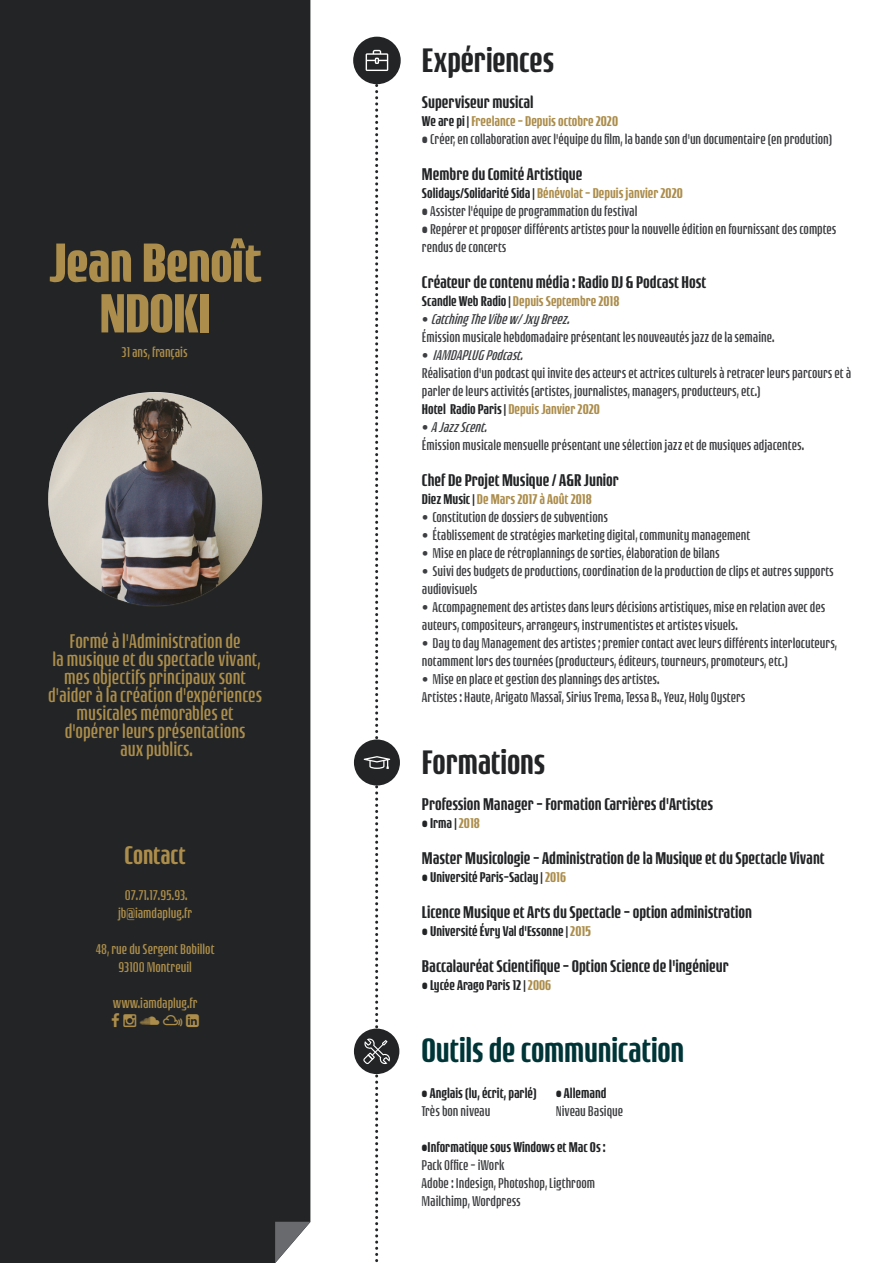
<style>
.page{position:relative;width:893px;height:1263px;background:#fff}
.page>*{position:absolute;margin:0;border:0;box-sizing:border-box;transform-origin:0 0}
.t1{font:700 58.35px/50.7px "Rogue Sans Cond";letter-spacing:-.01em;color:#ac8d4b;text-align:center}
.t2{font:500 36px "Rogue Sans Cond";letter-spacing:-.005em;color:#003537}
.t3{font:500 36px "Rogue Sans Cond";letter-spacing:-.005em;color:#222426}
.t4{font:500 27px "Rogue Sans Cond";color:#ac8d4b}
.t5{font:300 21px/18px "Rogue Sans Cond";color:#ac8d4b;text-align:center}
.t6{font:500 18px "Rogue Sans Cond";color:#222426}
.t7{font:300 15px/18px "Rogue Sans Cond";color:#3d3e41}
.t8{font:500 15px/18px "Rogue Sans Cond";color:#222426}
.t9{font:300 15px/18px "Rogue Sans Cond";color:#ac8d4b;text-align:center}
.t10{font:500 15px "Rogue Sans Cond";color:#ac8d4b}
.t11{font:500 15px "Rogue Sans Cond";color:#ac8d4c}
.s1{color:#222426}
.s2{font-family:"PT Sans";font-weight:700}
.s3{font-style:italic}
.s4{font-weight:500;color:#222426}
.s5{font-weight:500;color:#ac8d4c}
.s6{font-weight:300}
.s7{color:#ac8d4b}
.s8{font-weight:300;color:#3d3e41}
</style>
<div class="page">
<div style="left:0;top:0;width:310px;height:1263px;background:#222425"></div>
<svg style="left:275px;top:1222px;width:35px;height:41px"></svg>
<div style="left:48px;top:826px;width:214px;height:202px;background:#222425"></div>
<div style="left:48px;top:614px;width:214px;height:142px;background:#222425"></div>
<svg style="left:48px;top:393px;width:214px;height:214px;background:#9a928c"></svg>
<div style="left:354px;top:1028px;width:45px;height:46px;background:#222426;border-radius:50%"></div>
<div style="left:354px;top:739px;width:46px;height:46px;background:#222425;border-radius:50%"></div>
<svg style="left:363px;top:79px;width:27px;height:1184px"></svg>
<div style="left:354px;top:37px;width:46px;height:46px;background:#222425;border-radius:50%"></div>
<div style="left:353px;top:37px;width:48px;height:47px;border:2px solid #222426;border-radius:50%"></div>
<svg style="left:366px;top:50px;width:22px;height:21px"></svg>
<h1 class="t1" style="left:50px;top:236px;width:213px">Jean Benoît<br>NDOKI</h1>
<p class="t9" style="left:122px;top:343px;width:68px">31 ans, français</p>
<h3 class="t5" style="left:48px;top:632px;width:216px">Formé à l'Administration de<br>la musique et du spectacle vivant, mes objectifs principaux sont d'aider à la création d'expériences musicales mémorables et d'opérer leurs présentations<br>aux publics.</h3>
<h3 class="t4" style="left:125px;top:840px;width:63px">Contact</h3>
<p class="t9" style="left:118px;top:886px;width:76px">07.71.17.95.93. jb@iamdaplug.fr</p>
<p class="t9" style="left:96px;top:940px;width:120px">48, rue du Sergent Bobillot<br>93100 Montreuil</p>
<p class="t9" style="left:113px;top:994px;width:86px">www.iamdaplug.fr</p>
<h2 class="t3" style="left:422px;top:40px;width:134px">Expériences</h2>
<p class="t6" style="left:422px;top:92px;width:113px">Superviseur musical</p>
<p class="t10" style="left:422px;top:113px;width:198px"><span class="s1">We are pi |</span> Freelance - Depuis octobre 2020</p>
<p class="t7" style="left:422px;top:130px;width:412px">• Créer, en collaboration avec l'équipe du film, la bande son d'un documentaire (en prodution)</p>
<p class="t6" style="left:422px;top:164px;width:162px">Membre du Comité Artistique</p>
<p class="t10" style="left:422px;top:185px;width:262px"><span class="s1">Solidays/Solidarité Sida |</span> Bénévolat - Depuis janvier 2020</p>
<p class="t7" style="left:422px;top:202px;width:217px">• Assister l'équipe de programmation du festival</p>
<p class="t7" style="left:422px;top:220px;width:416px">• Repérer et proposer différents artistes pour la nouvelle édition en fournissant des comptes rendus de concerts</p>
<p class="t6" style="left:422px;top:272px;width:286px">Créateur de contenu média : Radio DJ &amp; Podcast Host</p>
<p class="t11" style="left:422px;top:293px;width:199px"><span class="s1">Scandle Web Radio |</span> Depuis Septembre 2018</p>
<p class="t7" style="left:422px;top:310px;width:354px"><span class="s2">•</span> <span class="s3">CatchingTheVibew/JxyBreez.<br></span>Émission musicale hebdomadaire présentant les nouveautés jazz de la semaine.</p>
<p class="t7" style="left:422px;top:346px;width:431px"><span class="s2">•</span> <span class="s3">IAMDAPLUGPodcast.<br></span>Réalisation d'un podcast qui invite des acteurs et actrices culturels à retracer leurs parcours et à parler de leurs activités (artistes, journalistes, managers, producteurs, etc.)<br><span class="s4">Hotel Radio Paris |</span> <span class="s5">Depuis Janvier 2020</span></p>
<p class="t7" style="left:422px;top:418px;width:384px"><span class="s2">•</span> <span class="s3">AJazzScent.<br></span>Émission musicale mensuelle présentant une sélection jazz et de musiques adjacentes.</p>
<p class="t6" style="left:422px;top:470px;width:199px">Chef De Projet Musique / A&amp;R Junior</p>
<p class="t11" style="left:422px;top:491px;width:171px"><span class="s1">Diez Music |</span> De Mars 2017 à Août 2018</p>
<p class="t7" style="left:422px;top:508px;width:188px"><span class="s2">•</span> Constitution de dossiers de subventions</p>
<p class="t7" style="left:422px;top:526px;width:330px"><span class="s2">•</span> Établissement de stratégies marketing digital, community management</p>
<p class="t7" style="left:422px;top:544px;width:299px"><span class="s2">•</span> Mise en place de rétroplannings de sorties, élaboration de bilans</p>
<p class="t7" style="left:422px;top:562px;width:413px"><span class="s2">•</span> Suivi des budgets de productions, coordination de la production de clips et autres supports audiovisuels</p>
<p class="t7" style="left:422px;top:598px;width:405px"><span class="s2">•</span> Accompagnement des artistes dans leurs décisions artistiques, mise en relation avec des auteurs, compositeurs, arrangeurs, instrumentistes et artistes visuels.</p>
<p class="t7" style="left:422px;top:634px;width:417px"><span class="s2">•</span> Day to day Management des artistes ; premier contact avec leurs différents interlocuteurs, notamment lors des tournées (producteurs, éditeurs, tourneurs, promoteurs, etc.)</p>
<p class="t7" style="left:422px;top:670px;width:325px"><span class="s2">•</span> Mise en place et gestion des plannings des artistes.<br>Artistes : Haute, Arigato Massaï, Sirius Trema, Tessa B., Yeuz, Holy Oysters</p>
<h2 class="t3" style="left:422px;top:742px;width:125px">Formations</h2>
<p class="t6" style="left:422px;top:794px;width:293px">Profession Manager - Formation Carrières d'Artistes</p>
<p class="t8" style="left:422px;top:814px;width:59px"><span class="s6">•</span> Irma | <span class="s7">2018</span></p>
<p class="t6" style="left:422px;top:848px;width:404px">Master Musicologie - Administration de la Musique et du Spectacle Vivant</p>
<p class="t8" style="left:422px;top:868px;width:146px"><span class="s6">•</span> Université Paris-Saclay | <span class="s7">2016</span></p>
<p class="t6" style="left:422px;top:902px;width:332px">Licence Musique et Arts du Spectacle - option administration</p>
<p class="t8" style="left:422px;top:922px;width:171px"><span class="s6">•</span> Université Évry Val d'Essonne | <span class="s7">2015</span></p>
<p class="t6" style="left:422px;top:956px;width:308px">Baccalauréat Scientifique - Option Science de l'ingénieur</p>
<p class="t8" style="left:422px;top:976px;width:131px"><span class="s6">•</span> Lycée Arago Paris 12 | <span class="s7">2006</span></p>
<h2 class="t2" style="left:421px;top:1030px;width:264px">Outils de communication</h2>
<p class="t8" style="left:421px;top:1084px;width:117px"><span class="s6">•</span> Anglais (lu, écrit, parlé)<br><span class="s8">Très bon niveau</span></p>
<p class="t7" style="left:556px;top:1084px;width:69px"><span class="s1">•</span> <span class="s4">Allemand<br></span>Niveau Basique</p>
<p class="t7" style="left:421px;top:1138px;width:186px"><span class="s1">•</span><span class="s4">Informatique sous Windows et Mac Os :<br></span>Pack Office - iWork<br>Adobe : Indesign, Photoshop, Ligthroom<br>Mailchimp, Wordpress</p>
</div>
